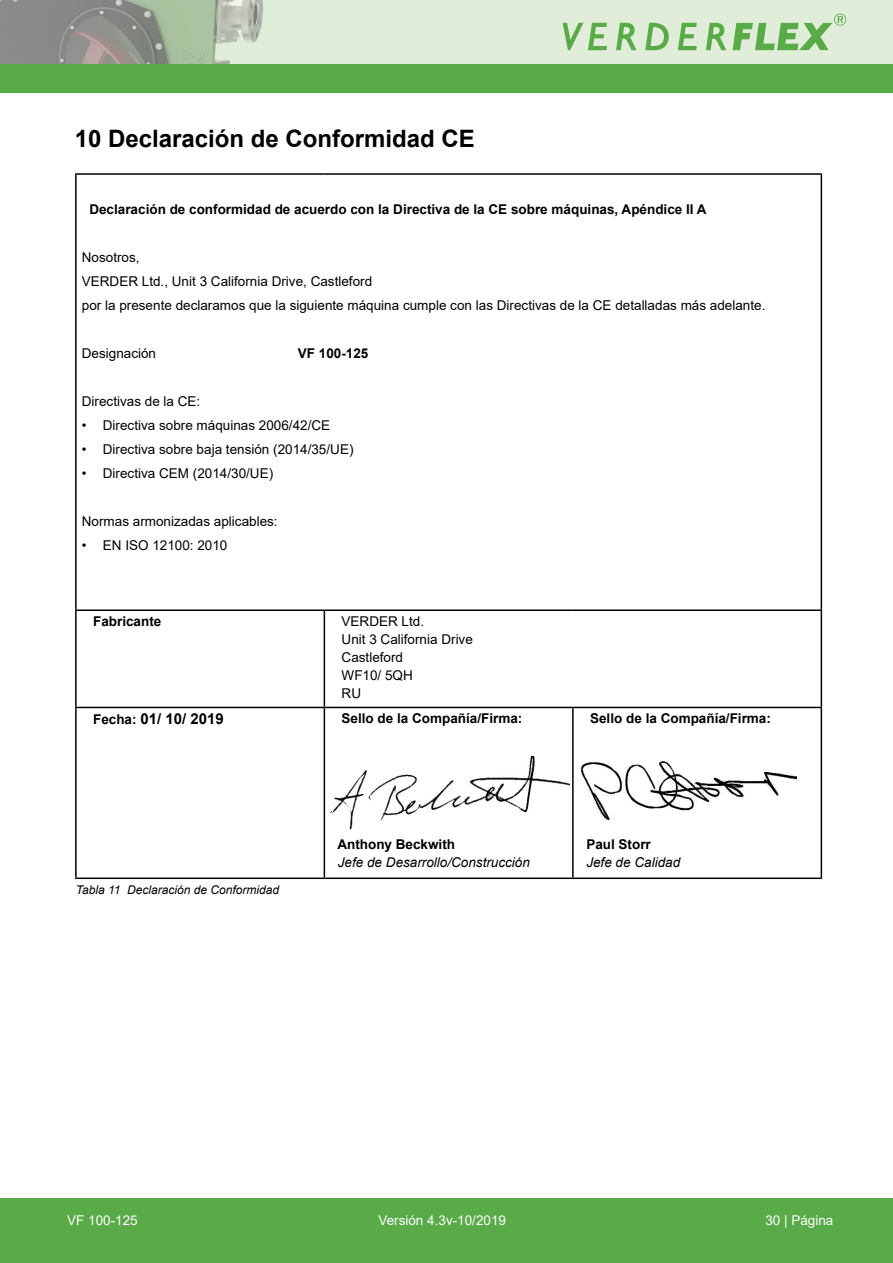
<style>
.page{position:relative;width:893px;height:1263px;background:#fff}
.page>*{position:absolute;margin:0;border:0;box-sizing:border-box;transform-origin:0 0}
.t1{font:700 24px "Arial";color:#000}
.t2{font:700 15px "Arial";color:#000}
.t3{font:13.5px "Arial";color:#000}
.t4{font:700 13.5px "Arial";color:#000}
.t5{font:italic 13.5px "Arial";color:#000}
.t6{font:13.5px "Arial";color:#fff}
.t7{font:italic 12px "Arial";color:#000}
.s1{font-size:13.5px}
</style>
<div class="page">
<div style="left:0;top:1198px;width:893px;height:65px;background:#58ab47"></div>
<div style="left:36px;top:0;width:857px;height:72px;background:#e0edd9"></div>
<div style="left:0;top:64px;width:893px;height:29px;background:#58ab47"></div>
<svg style="left:0;top:0;width:697px;height:64px"></svg>
<svg style="left:706px;top:23px;width:20px;height:27px"></svg>
<svg style="left:733px;top:14px;width:113px;height:36px"></svg>
<hr style="left:75px;top:173px;width:249px;height:2px;background:#000">
<hr style="left:75px;top:175px;width:2px;height:434px;background:#000">
<hr style="left:324px;top:173px;width:249px;height:2px;background:#000">
<hr style="left:573px;top:173px;width:249px;height:2px;background:#000">
<hr style="left:821px;top:175px;width:1px;height:434px;background:#000">
<hr style="left:75px;top:609px;width:249px;height:2px;background:#000">
<hr style="left:75px;top:611px;width:2px;height:96px;background:#000">
<hr style="left:324px;top:609px;width:249px;height:2px;background:#000">
<hr style="left:324px;top:611px;width:1px;height:96px;background:#000">
<hr style="left:573px;top:609px;width:249px;height:2px;background:#000">
<hr style="left:821px;top:611px;width:1px;height:96px;background:#000">
<hr style="left:75px;top:707px;width:249px;height:1px;background:#000">
<hr style="left:75px;top:708px;width:2px;height:169px;background:#000">
<hr style="left:324px;top:707px;width:249px;height:1px;background:#000">
<hr style="left:324px;top:708px;width:1px;height:169px;background:#000">
<hr style="left:573px;top:707px;width:249px;height:1px;background:#000">
<hr style="left:572px;top:708px;width:2px;height:169px;background:#000">
<hr style="left:821px;top:708px;width:1px;height:169px;background:#000">
<hr style="left:75px;top:877px;width:249px;height:2px;background:#000">
<hr style="left:324px;top:877px;width:249px;height:2px;background:#000">
<hr style="left:573px;top:877px;width:249px;height:2px;background:#000">
<img style="left:581px;top:761px;width:216px;height:60px">
<img style="left:330px;top:756px;width:239px;height:74px">
<p class="t1" style="left:75px;top:122px;width:402px">10 Declaración de Conformidad CE</p>
<p class="t4" style="left:89px;top:200px;width:619px">Declaración de conformidad de acuerdo con la Directiva de la CE sobre máquinas, Apéndice II A</p>
<p class="t3" style="left:82px;top:248px;width:59px">Nosotros,</p>
<p class="t3" style="left:82px;top:272px;width:292px">VERDER Ltd., Unit 3 California Drive, Castleford</p>
<p class="t3" style="left:82px;top:296px;width:685px">por la presente declaramos que la siguiente máquina cumple con las Directivas de la CE detalladas más adelante.</p>
<p class="t3" style="left:82px;top:344px;width:76px">Designación</p>
<p class="t4" style="left:298px;top:344px;width:72px">VF 100-125</p>
<p class="t3" style="left:82px;top:392px;width:120px">Directivas de la CE:</p>
<p class="t3" style="left:82px;top:416px;width:250px">• Directiva sobre máquinas 2006/42/CE</p>
<p class="t3" style="left:82px;top:440px;width:273px">• Directiva sobre baja tensión (2014/35/UE)</p>
<p class="t3" style="left:82px;top:464px;width:193px">• Directiva CEM (2014/30/UE)</p>
<p class="t3" style="left:82px;top:512px;width:197px">Normas armonizadas aplicables:</p>
<p class="t3" style="left:82px;top:536px;width:147px">• EN ISO 12100: 2010</p>
<p class="t4" style="left:93px;top:612px;width:70px">Fabricante</p>
<p class="t3" style="left:342px;top:612px;width:84px">VERDER Ltd.</p>
<p class="t3" style="left:342px;top:630px;width:133px">Unit 3 California Drive</p>
<p class="t3" style="left:342px;top:648px;width:63px">Castleford</p>
<p class="t3" style="left:342px;top:666px;width:73px">WF10/ 5QH</p>
<p class="t3" style="left:342px;top:684px;width:21px">RU</p>
<p class="t2" style="left:93px;top:708px;width:132px"><span class="s1">Fecha:</span> 01/ 10/ 2019</p>
<p class="t4" style="left:342px;top:709px;width:182px">Sello de la Compañía/Firma:</p>
<p class="t7" style="left:76px;top:882px;width:205px">Tabla 11 Declaración de Conformidad</p>
<p class="t4" style="left:337px;top:835px;width:119px">Anthony Beckwith</p>
<p class="t5" style="left:338px;top:854px;width:194px">Jefe de Desarrollo/Construcción</p>
<p class="t4" style="left:590px;top:709px;width:182px">Sello de la Compañía/Firma:</p>
<p class="t4" style="left:586px;top:835px;width:66px">Paul Storr</p>
<p class="t5" style="left:586px;top:854px;width:95px">Jefe de Calidad</p>
<p class="t6" style="left:67px;top:1211px;width:72px">VF 100-125</p>
<p class="t6" style="left:378px;top:1211px;width:129px">Versión 4.3v-10/2019</p>
<p class="t6" style="left:765px;top:1211px;width:70px">30 | Página</p>
</div>
